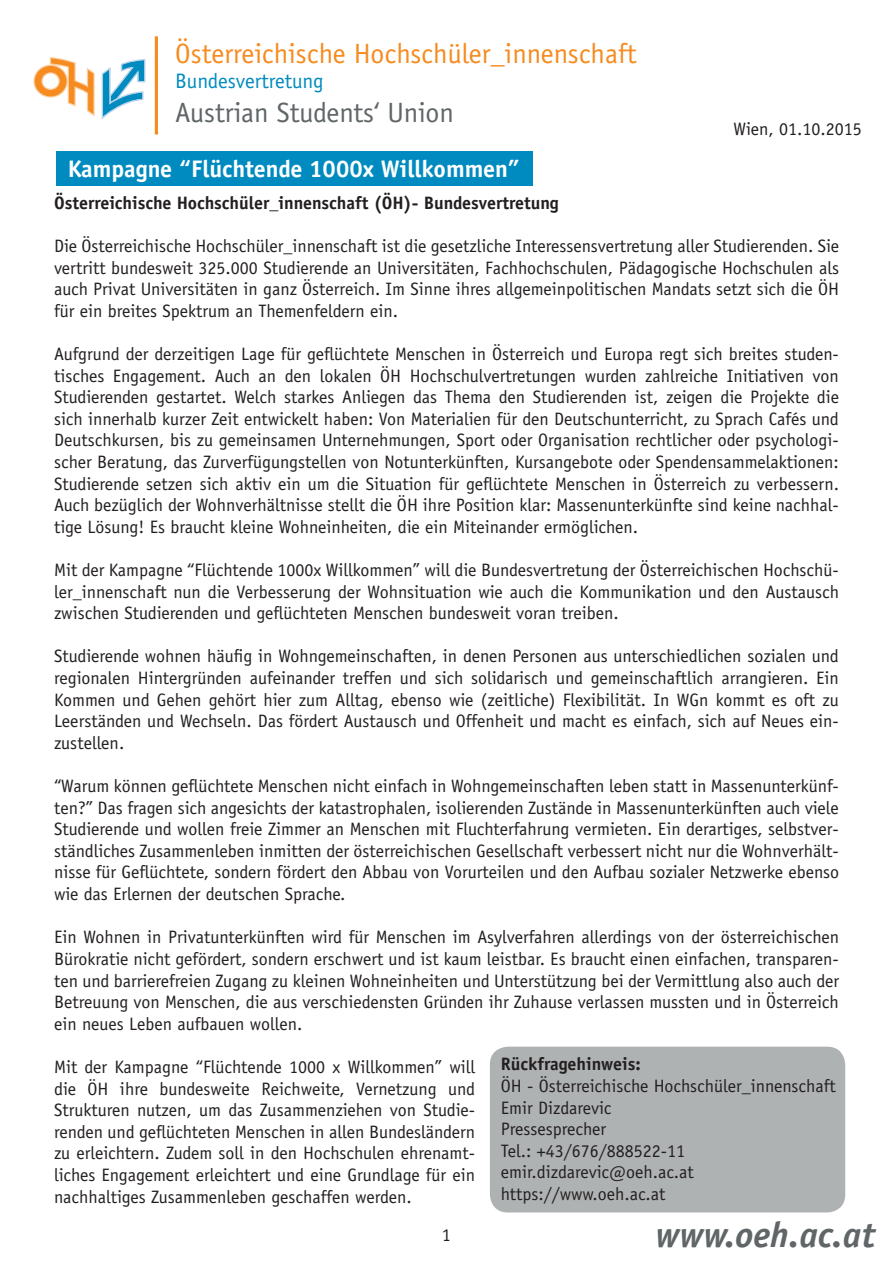
<style>
.page{position:relative;width:893px;height:1263px;background:#fff}
.page>*{position:absolute;margin:0;border:0;box-sizing:border-box;transform-origin:0 0}
.t1{font:italic 700 36px "Officina Sans Std";color:#606567}
.t2{font:27.9px "Officina Sans LT";color:#f68b1f}
.t3{font:27.9px "Officina Sans LT";color:#606567}
.Überschrift1{font:700 24px "Officina Sans LT";color:#fff}
.t4{font:21px "Officina Sans LT";color:#008bc0}
.Absatzformat_1{font:18px/21.6px "Officina Sans LT";color:#231f20;text-align:justify}
.Absatzformat_2{font:18px "Officina Sans LT";color:#231f20}
.Bold{font:700 18px "Officina Sans LT";color:#231f20}
.Absatzformat_2-2{font:700 18px "Officina Sans LT";color:#231f20}
</style>
<div class="page">
<svg style="left:33px;top:57px;width:113px;height:62px"></svg>
<hr style="left:155px;top:36px;width:3px;height:98px;background:#f68b1f">
<div style="left:56px;top:151px;width:477px;height:34px;background:#008bc0"></div>
<div style="left:490px;top:1047px;width:355px;height:165px;background:#afb2b3;border-radius:18px"></div>
<p class="t2" style="left:175px;top:37px;width:463px">Österreichische Hochschüler_innenschaft</p>
<p class="t4" style="left:175px;top:69px;width:150px">Bundesvertretung</p>
<p class="t3" style="left:175px;top:96px;width:280px">Austrian Students‘ Union</p>
<p class="Überschrift1" style="left:68px;top:154px;width:454px">Kampagne “Flüchtende 1000x Willkommen”</p>
<p class="Absatzformat_1" style="left:733px;top:118px;width:130px">Wien, 01.10.2015</p>
<p class="Bold" style="left:54px;top:191px;width:506px">Österreichische Hochschüler_innenschaft (ÖH)- Bundesvertretung</p>
<p class="Absatzformat_1" style="left:54px;top:235px;width:786px">Die Österreichische Hochschüler_innenschaft ist die gesetzliche Interessensvertretung aller Studierenden. Sie vertritt bundesweit 325.000 Studierende an Universitäten, Fachhochschulen, Pädagogische Hochschulen als auch Privat Universitäten in ganz Österreich. Im Sinne ihres allgemeinpolitischen Mandats setzt sich die ÖH für ein breites Spektrum an Themenfeldern ein.</p>
<p class="Absatzformat_1" style="left:54px;top:343px;width:786px">Aufgrund der derzeitigen Lage für geflüchtete Menschen in Österreich und Europa regt sich breites studen&shy;tisches Engagement. Auch an den lokalen ÖH Hochschulvertretungen wurden zahlreiche Initiativen von Studierenden gestartet. Welch starkes Anliegen das Thema den Studierenden ist, zeigen die Projekte die sich innerhalb kurzer Zeit entwickelt haben: Von Materialien für den Deutschunterricht, zu Sprach Cafés und Deutschkursen, bis zu gemeinsamen Unternehmungen, Sport oder Organisation rechtlicher oder psychologi&shy;scher Beratung, das Zurverfügungstellen von Notunterkünften, Kursangebote oder Spendensammelaktionen:<br>Studierende setzen sich aktiv ein um die Situation für geflüchtete Menschen in Österreich zu verbessern.<br>Auch bezüglich der Wohnverhältnisse stellt die ÖH ihre Position klar: Massenunterkünfte sind keine nachhal&shy;tige Lösung! Es braucht kleine Wohneinheiten, die ein Miteinander ermöglichen.</p>
<p class="Absatzformat_1" style="left:54px;top:559px;width:786px">Mit der Kampagne “Flüchtende 1000x Willkommen” will die Bundesvertretung der Österreichischen Hochschü&shy;ler_innenschaft nun die Verbesserung der Wohnsituation wie auch die Kommunikation und den Austausch zwischen Studierenden und geflüchteten Menschen bundesweit voran treiben.</p>
<p class="Absatzformat_1" style="left:54px;top:646px;width:786px">Studierende wohnen häufig in Wohngemeinschaften, in denen Personen aus unterschiedlichen sozialen und regionalen Hintergründen aufeinander treffen und sich solidarisch und gemeinschaftlich arrangieren. Ein Kommen und Gehen gehört hier zum Alltag, ebenso wie (zeitliche) Flexibilität. In WGn kommt es oft zu Leerständen und Wechseln. Das fördert Austausch und Offenheit und macht es einfach, sich auf Neues ein&shy;zustellen.</p>
<p class="Absatzformat_1" style="left:54px;top:775px;width:786px">“Warum können geflüchtete Menschen nicht einfach in Wohngemeinschaften leben statt in Massenunterkünf&shy;ten?” Das fragen sich angesichts der katastrophalen, isolierenden Zustände in Massenunterkünften auch viele Studierende und wollen freie Zimmer an Menschen mit Fluchterfahrung vermieten. Ein derartiges, selbstver&shy;ständliches Zusammenleben inmitten der österreichischen Gesellschaft verbessert nicht nur die Wohnverhält&shy;nisse für Geflüchtete, sondern fördert den Abbau von Vorurteilen und den Aufbau sozialer Netzwerke ebenso wie das Erlernen der deutschen Sprache.</p>
<p class="Absatzformat_1" style="left:54px;top:926px;width:786px">Ein Wohnen in Privatunterkünften wird für Menschen im Asylverfahren allerdings von der österreichischen Bürokratie nicht gefördert, sondern erschwert und ist kaum leistbar. Es braucht einen einfachen, transparen&shy;ten und barrierefreien Zugang zu kleinen Wohneinheiten und Unterstützung bei der Vermittlung also auch der Betreuung von Menschen, die aus verschiedensten Gründen ihr Zuhause verlassen mussten und in Österreich ein neues Leben aufbauen wollen.</p>
<p class="Absatzformat_1" style="left:54px;top:1056px;width:423px">Mit der Kampagne “Flüchtende 1000 x Willkommen” will die ÖH ihre bundesweite Reichweite, Vernetzung und Strukturen nutzen, um das Zusammenziehen von Studie&shy;renden und geflüchteten Menschen in allen Bundesländern zu erleichtern. Zudem soll in den Hochschulen ehrenamt&shy;liches Engagement erleichtert und eine Grundlage für ein nachhaltiges Zusammenleben geschaffen werden.</p>
<p class="Absatzformat_2-2" style="left:501px;top:1053px;width:142px">Rückfragehinweis:</p>
<p class="Absatzformat_2" style="left:501px;top:1075px;width:337px">ÖH - Österreichische Hochschüler_innenschaft</p>
<p class="Absatzformat_2" style="left:501px;top:1097px;width:112px">Emir Dizdarevic</p>
<p class="Absatzformat_2" style="left:501px;top:1118px;width:107px">Pressesprecher</p>
<p class="Absatzformat_2" style="left:501px;top:1140px;width:186px">Tel.: +43/676/888522-11</p>
<p class="Absatzformat_2" style="left:501px;top:1162px;width:195px">emir.dizdarevic@oeh.ac.at</p>
<p class="Absatzformat_2" style="left:501px;top:1183px;width:166px">https://www.oeh.ac.at</p>
<p class="Absatzformat_1" style="left:442px;top:1224px;width:10px">1</p>
<h1 class="t1" style="left:655px;top:1213px;width:222px">www.oeh.ac.at</h1>
</div>
